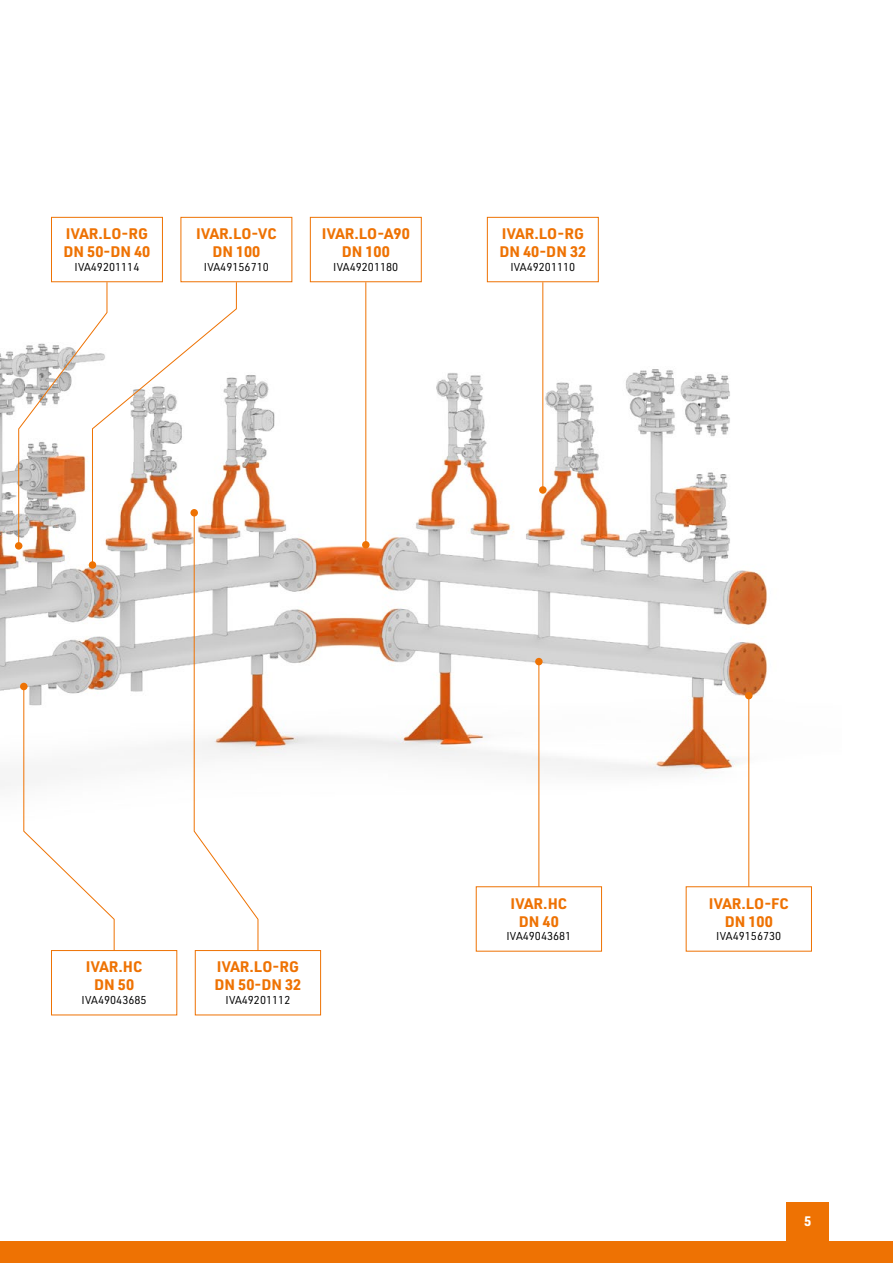
<style>
.page{position:relative;width:893px;height:1263px;background:#fff}
.page>*{position:absolute;margin:0;border:0;box-sizing:border-box;transform-origin:0 0}
.t1{font:700 15px/18px "URWDIN";color:#ee7203;text-align:center}
.t2{font:700 13.5px "URWDIN";color:#fff}
.t3{font:11.25px "URWDIN";color:#000}
</style>
<div class="page">
<div style="left:0;top:1242px;width:893px;height:21px;background:#ee7203"></div>
<div style="left:787px;top:1202px;width:42px;height:61px;background:#ee7203"></div>
<img style="left:0;top:324px;width:767px;height:615px">
<hr style="left:538px;top:662px;width:1px;height:225px;background:#ee7203">
<div style="left:535px;top:658px;width:8px;height:7px;background:#ee7203;border-radius:50%"></div>
<hr style="left:748px;top:696px;width:1px;height:191px;background:#ee7203">
<div style="left:745px;top:692px;width:8px;height:7px;background:#ee7203;border-radius:50%"></div>
<hr style="left:365px;top:282px;width:1px;height:263px;background:#ee7203">
<div style="left:362px;top:541px;width:8px;height:8px;background:#ee7203;border-radius:50%"></div>
<hr style="left:542px;top:282px;width:1px;height:208px;background:#ee7203">
<div style="left:539px;top:486px;width:8px;height:8px;background:#ee7203;border-radius:50%"></div>
<svg style="left:18px;top:282px;width:241px;height:669px"></svg>
<div style="left:15px;top:542px;width:7px;height:8px;background:#ee7203;border-radius:50%"></div>
<div style="left:51px;top:950px;width:126px;height:65px;border:1px solid #ee7203"></div>
<div style="left:195px;top:950px;width:126px;height:65px;border:1px solid #ee7203"></div>
<div style="left:51px;top:217px;width:112px;height:65px;border:1px solid #ee7203"></div>
<div style="left:180px;top:217px;width:112px;height:65px;border:1px solid #ee7203"></div>
<div style="left:310px;top:217px;width:112px;height:65px;border:1px solid #ee7203"></div>
<div style="left:487px;top:217px;width:112px;height:65px;border:1px solid #ee7203"></div>
<p class="t1" style="left:64px;top:224px;width:88px;text-align:left">IVAR.LO-RG<br>DN 50-DN 40</p>
<p class="t3" style="left:74px;top:259px;width:67px">IVA49201114</p>
<p class="t1" style="left:196px;top:224px;width:82px">IVAR.LO-VC<br>DN 100</p>
<p class="t3" style="left:204px;top:259px;width:67px">IVA49156710</p>
<p class="t1" style="left:322px;top:224px;width:90px">IVAR.LO-A90<br>DN 100</p>
<p class="t3" style="left:333px;top:259px;width:67px">IVA49201180</p>
<p class="t1" style="left:499px;top:224px;width:88px;text-align:left">IVAR.LO-RG<br>DN 40-DN 32</p>
<p class="t3" style="left:510px;top:259px;width:67px">IVA49201110</p>
<p class="t1" style="left:86px;top:957px;width:58px">IVAR.HC<br>DN 50</p>
<p class="t3" style="left:82px;top:992px;width:67px">IVA49043685</p>
<p class="t1" style="left:215px;top:957px;width:88px;text-align:left">IVAR.LO-RG<br>DN 50-DN 32</p>
<p class="t3" style="left:225px;top:992px;width:67px">IVA49201112</p>
<p class="t1" style="left:511px;top:893px;width:58px">IVAR.HC<br>DN 40</p>
<p class="t3" style="left:506px;top:929px;width:67px">IVA49043681</p>
<p class="t1" style="left:709px;top:893px;width:82px">IVAR.LO-FC<br>DN 100</p>
<p class="t3" style="left:716px;top:929px;width:67px">IVA49156730</p>
<p class="t2" style="left:804px;top:1212px;width:9px">5</p>
</div>
